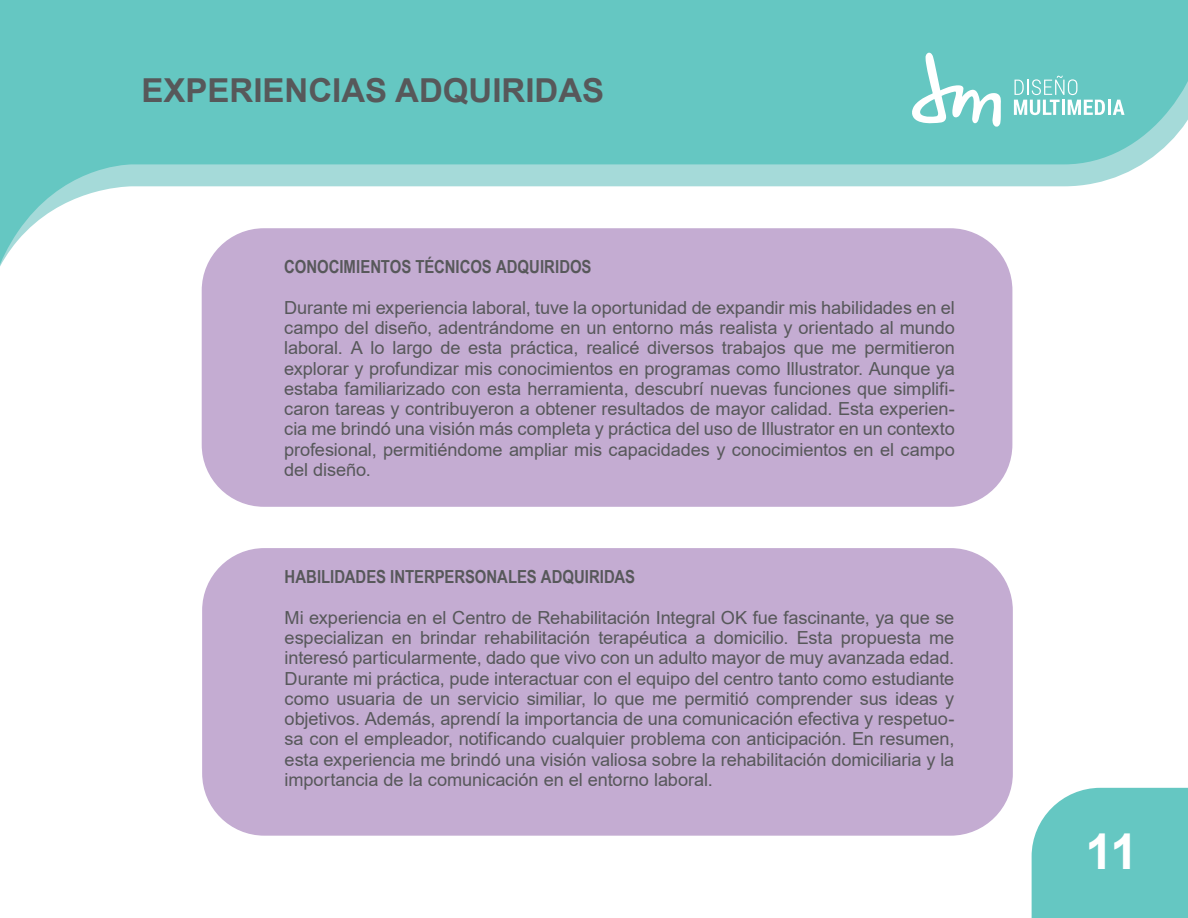
<style>
.page{position:relative;width:1188px;height:918px;background:#fff}
.page>*{position:absolute;margin:0;border:0;box-sizing:border-box;transform-origin:0 0}
.t1{font:700 49.5px "Arial";color:#fff}
.t2{font:700 33px "Arial";color:#57585a}
.t3{font:18px/20.2px "Arial";letter-spacing:-.005em;color:#57585a;text-align:justify}
.t4{font:700 18px "Arial Narrow";color:#57585a}
</style>
<div class="page">
<svg style="left:0;top:0;width:1188px;height:365px;fill:#65c7c2"></svg>
<svg style="left:1014px;top:76px;width:91px;height:39px"></svg>
<hr style="left:1108px;top:100px;width:3px;height:15px;background:#fff">
<svg style="left:1113px;top:100px;width:12px;height:15px"></svg>
<svg style="left:912px;top:53px;width:89px;height:74px"></svg>
<div style="left:1032px;top:788px;width:156px;height:130px;background:#65c7c2"></div>
<div style="left:202px;top:228px;width:810px;height:279px;background:#c4acd2;border-radius:62px"></div>
<div style="left:202px;top:548px;width:811px;height:288px;background:#c4acd2;border-radius:62px"></div>
<h2 class="t2" style="left:142px;top:68px;width:464px">EXPERIENCIAS ADQUIRIDAS</h2>
<p class="t4" style="left:284px;top:253px;width:309px">CONOCIMIENTOS TÉCNICOS ADQUIRIDOS</p>
<p class="t3" style="left:284px;top:297px;width:672px">Durante mi experiencia laboral, tuve la oportunidad de expandir mis habilidades en el campo del diseño, adentrándome en un entorno más realista y orientado al mundo laboral. A lo largo de esta práctica, realicé diversos trabajos que me permitieron explorar y profundizar mis conocimientos en programas como Illustrator. Aunque ya estaba familiarizado con esta herramienta, descubrí nuevas funciones que simplifi&shy;caron tareas y contribuyeron a obtener resultados de mayor calidad. Esta experien&shy;cia me brindó una visión más completa y práctica del uso de Illustrator en un contexto profesional, permitiéndome ampliar mis capacidades y conocimientos en el campo del diseño.</p>
<p class="t4" style="left:285px;top:563px;width:352px">HABILIDADES INTERPERSONALES ADQUIRIDAS</p>
<p class="t3" style="left:285px;top:607px;width:671px">Mi experiencia en el Centro de Rehabilitación Integral OK fue fascinante, ya que se especializan en brindar rehabilitación terapéutica a domicilio. Esta propuesta me interesó particularmente, dado que vivo con un adulto mayor de muy avanzada edad.<br>Durante mi práctica, pude interactuar con el equipo del centro tanto como estudiante como usuaria de un servicio similiar, lo que me permitió comprender sus ideas y objetivos. Además, aprendí la importancia de una comunicación efectiva y respetuo&shy;sa con el empleador, notificando cualquier problema con anticipación. En resumen, esta experiencia me brindó una visión valiosa sobre la rehabilitación domiciliaria y la importancia de la comunicación en el entorno laboral.</p>
<h1 class="t1" style="left:1086px;top:817px;width:54px">11</h1>
</div>
